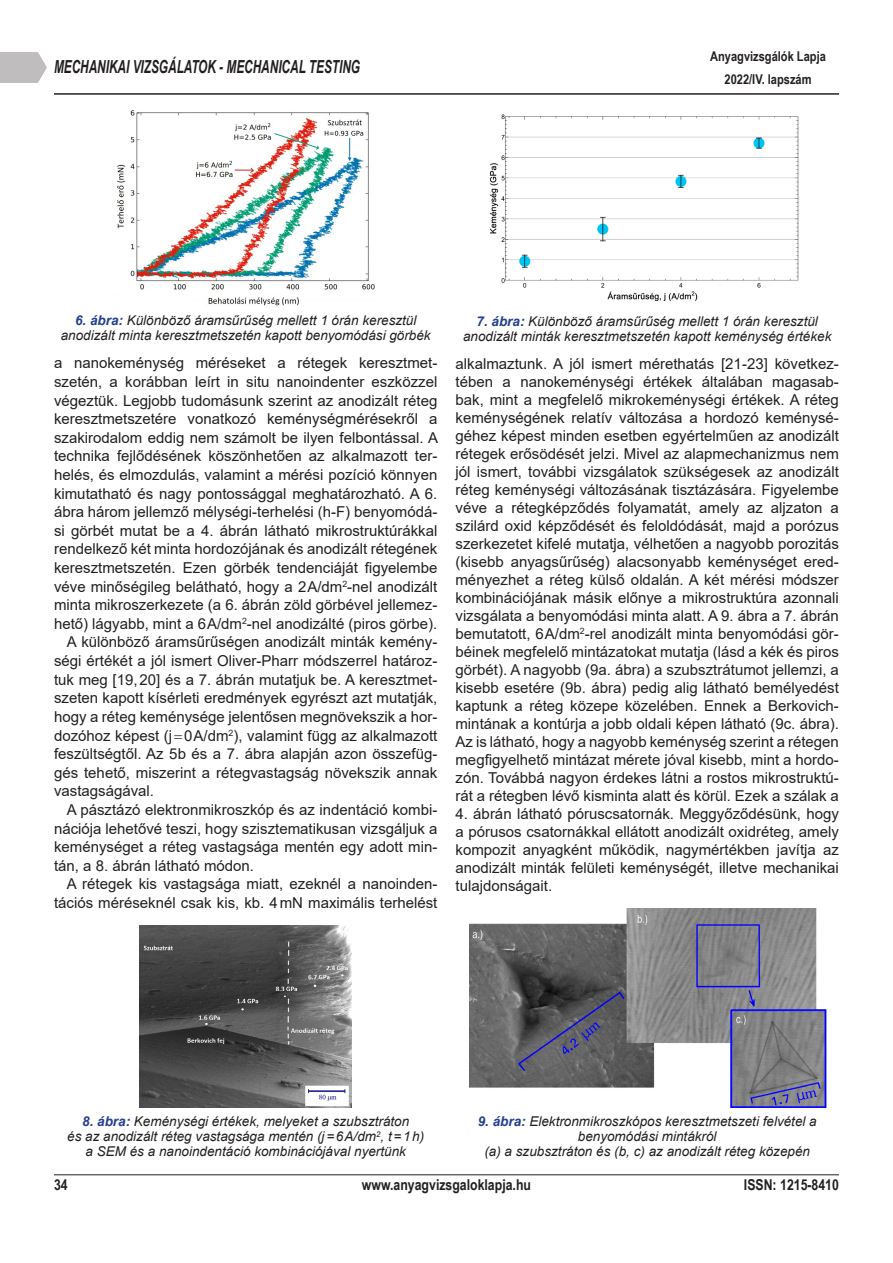
<style>
.page{position:relative;width:893px;height:1263px;background:#fff}
.page>*{position:absolute;margin:0;border:0;box-sizing:border-box;transform-origin:0 0}
.t1{font:italic 700 18px "Arial Narrow";color:#231f20;scale:.8 1}
.AVI_UJ_normal_magyar{font:15px/18px "Arial";color:#231f20;text-align:justify}
.t2{font:700 15px "Arial Narrow";color:#231f20}
.t3{font:italic 13.5px/15px "Arial";color:#231f20;text-align:center}
.t4{font:700 13.5px/22.5px "Arial Narrow";color:#231f20;text-align:center}
.s1{font-weight:700;color:#253f8e}
</style>
<div class="page">
<hr style="left:54px;top:1174px;width:785px;height:1px;background:#231f20">
<hr style="left:54px;top:94px;width:785px;height:1px;background:#231f20">
<svg style="left:29px;top:52px;width:18px;height:31px"></svg>
<div style="left:0;top:52px;width:29px;height:31px;background:#bfbdbd"></div>
<img style="left:117px;top:110px;width:258px;height:196px">
<img style="left:489px;top:114px;width:309px;height:188px">
<img style="left:140px;top:925px;width:212px;height:183px">
<img style="left:469px;top:908px;width:358px;height:200px">
<p class="t1" style="left:54px;top:53px;width:384px">MECHANIKAI VIZSGÁLATOK - MECHANICAL TESTING</p>
<p class="t4" style="left:710px;top:45px;width:117px">Anyagvizsgálók Lapja<br>2022/IV. lapszám</p>
<p class="t3" style="left:61px;top:313px;width:371px"><span class="s1">6. ábra:</span> Különböző áramsűrűség mellett 1 órán keresztül anodizált minta keresztmetszetén kapott benyomódási görbék</p>
<p class="t3" style="left:463px;top:314px;width:370px"><span class="s1">7. ábra:</span> Különböző áramsűrűség mellett 1 órán keresztül anodizált minták keresztmetszetén kapott keménység értékek</p>
<p class="AVI_UJ_normal_magyar" style="left:54px;top:354px;width:386px;line-height:18.6px">a nanokeménység méréseket a rétegek keresztmet&shy;szetén, a korábban leírt in situ nanoindenter eszközzel végeztük. Legjobb tudomásunk szerint az anodizált réteg keresztmetszetére vonatkozó keménységmérésekről a szakirodalom eddig nem számolt be ilyen felbontással. A technika fejlődésének köszönhetően az alkalmazott ter&shy;helés, és elmozdulás, valamint a mérési pozíció könnyen kimutatható és nagy pontossággal meghatározható. A 6. ábra három jellemző mélységi-terhelési (h-F) benyomódá&shy;si görbét mutat be a 4. ábrán látható mikrostruktúrákkal rendelkező két minta hordozójának és anodizált rétegének keresztmetszetén. Ezen görbék tendenciáját figyelembe véve minőségileg belátható, hogy a 2A/dm<sup>2</sup>-nel anodizált minta mikroszerkezete (a 6. ábrán zöld görbével jellemez&shy;hető) lágyabb, mint a 6A/dm<sup>2</sup>-nel anodizálté (piros görbe).</p>
<p class="AVI_UJ_normal_magyar" style="left:54px;top:633px;width:385px;line-height:18.6px;text-indent:13px">A különböző áramsűrűségen anodizált minták kemény&shy;ségi értékét a jól ismert Oliver-Pharr módszerrel határoz&shy;tuk meg [19,20] és a 7. ábrán mutatjuk be. A keresztmet&shy;szeten kapott kísérleti eredmények egyrészt azt mutatják, hogy a réteg keménysége jelentősen megnövekszik a hor&shy;dozóhoz képest (j 0A/dm<sup>2</sup>), valamint függ az alkalmazott feszültségtől. Az 5b és a 7. ábra alapján azon összefüg&shy;gés tehető, miszerint a rétegvastagság növekszik annak vastagságával.</p>
<p class="AVI_UJ_normal_magyar" style="left:54px;top:800px;width:385px;line-height:18.6px;text-indent:13px">A pásztázó elektronmikroszkóp és az indentáció kombi&shy;nációja lehetővé teszi, hogy szisztematikusan vizsgáljuk a keménységet a réteg vastagsága mentén egy adott min&shy;tán, a 8. ábrán látható módon.</p>
<p class="AVI_UJ_normal_magyar" style="left:54px;top:875px;width:385px;line-height:18.6px;text-align:right">A rétegek kis vastagsága miatt, ezeknél a nanoinden&shy;tációs méréseknél csak kis, kb. 4mN maximális terhelést</p>
<p class="AVI_UJ_normal_magyar" style="left:455px;top:354px;width:385px">alkalmaztunk. A jól ismert mérethatás [21-23] következ&shy;tében a nanokeménységi értékek általában magasab&shy;bak, mint a megfelelő mikrokeménységi értékek. A réteg keménységének relatív változása a hordozó keménysé&shy;géhez képest minden esetben egyértelműen az anodizált rétegek erősödését jelzi. Mivel az alapmechanizmus nem jól ismert, további vizsgálatok szükségesek az anodizált réteg keménységi változásának tisztázására. Figyelembe véve a rétegképződés folyamatát, amely az aljzaton a szilárd oxid képződését és feloldódását, majd a porózus szerkezetet kifelé mutatja, vélhetően a nagyobb porozitás (kisebb anyagsűrűség) alacsonyabb keménységet ered&shy;ményezhet a réteg külső oldalán. A két mérési módszer kombinációjának másik előnye a mikrostruktúra azonnali vizsgálata a benyomódási minta alatt. A 9. ábra a 7. ábrán bemutatott, 6A/dm<sup>2</sup>-rel anodizált minta benyomódási gör&shy;béinek megfelelő mintázatokat mutatja (lásd a kék és piros görbét). A nagyobb (9a. ábra) a szubsztrátumot jellemzi, a kisebb esetére (9b. ábra) pedig alig látható bemélyedést kaptunk a réteg közepe közelében. Ennek a Berkovich&shy;mintának a kontúrja a jobb oldali képen látható (9c. ábra).<br>Az is látható, hogy a nagyobb keménység szerint a rétegen megfigyelhető mintázat mérete jóval kisebb, mint a hordo&shy;zón. Továbbá nagyon érdekes látni a rostos mikrostruktú&shy;rát a rétegben lévő kisminta alatt és körül. Ezek a szálak a</p>
<p class="AVI_UJ_normal_magyar" style="left:455px;top:804px;width:385px">4. ábrán látható póruscsatornák. Meggyőződésünk, hogy a pórusos csatornákkal ellátott anodizált oxidréteg, amely kompozit anyagként működik, nagymértékben javítja az anodizált minták felületi keménységét, illetve mechanikai tulajdonságait.</p>
<p class="t3" style="left:67px;top:1114px;width:358px"><span class="s1">8. ábra:</span> Keménységi értékek, melyeket a szubsztráton<br>és az anodizált réteg vastagsága mentén (j=6A/dm<sup>2</sup>, t=1h) a SEM és a nanoindentáció kombinációjával nyertünk</p>
<p class="t3" style="left:478px;top:1114px;width:341px"><span class="s1">9. ábra:</span> Elektronmikroszkópos keresztmetszeti felvétel a benyomódási mintákról<br>(a) a szubsztráton és (b, c) az anodizált réteg közepén</p>
<p class="t2" style="left:54px;top:1174px;width:15px">34</p>
<p class="t2" style="left:362px;top:1174px;width:171px">www.anyagvizsgaloklapja.hu</p>
<p class="t2" style="left:744px;top:1174px;width:97px">ISSN: 1215-8410</p>
</div>
